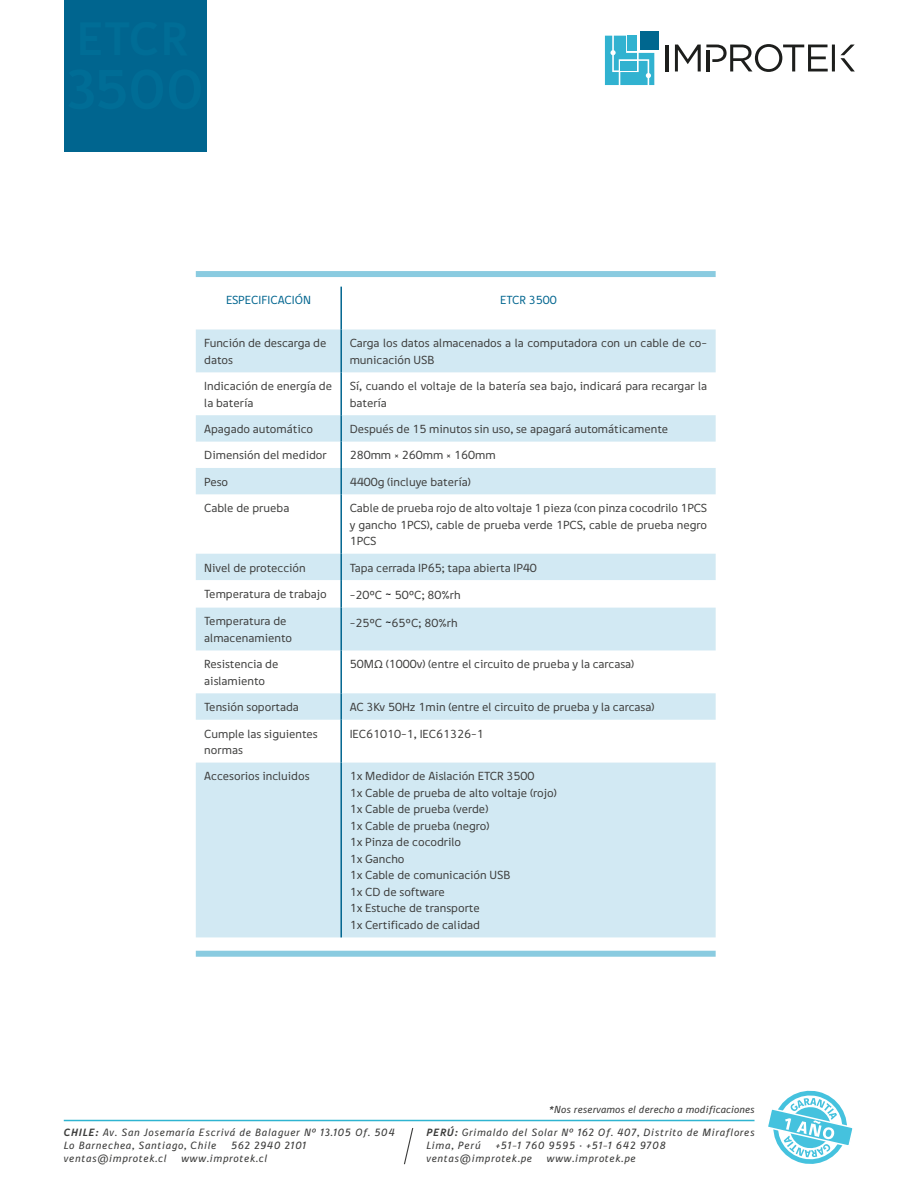
<style>
.page{position:relative;width:918px;height:1188px;background:#fff}
.page>*{position:absolute;margin:0;border:0;box-sizing:border-box;transform-origin:0 0}
.t1{font:12px/16.5px "Digna";color:#3c3c3b}
.t2{font:12px "Digna";color:#00658f}
.t3{font:italic 10.8px/12.9px "Digna";letter-spacing:.05em;color:#3c3c3b}
.t4{font:italic 10.5px "Digna";color:#3c3c3b}
.s1{font-size:13.5px;color:#000}
.s2{font-weight:700}
</style>
<div class="page">
<div style="left:64px;top:0;width:142px;height:152px;background:#00658f"></div>
<hr style="left:666px;top:45px;width:3px;height:26px;background:#1d1e1c">
<svg style="left:675px;top:44px;width:180px;height:28px"></svg>
<div style="left:640px;top:32px;width:18px;height:18px;background:#00678f"></div>
<svg style="left:605px;top:36px;width:49px;height:49px"></svg>
<svg style="left:768px;top:1090px;width:85px;height:74px"></svg>
<svg style="left:404px;top:1128px;width:10px;height:37px"></svg>
<hr style="left:64px;top:1120px;width:691px;height:1px;background:#2fb4d1">
<svg style="left:196px;top:329px;width:520px;height:608px;fill:#d2e9f3"></svg>
<hr style="left:340px;top:287px;width:2px;height:42px;background:#00658f">
<hr style="left:340px;top:329px;width:2px;height:43px;background:#00658f">
<hr style="left:340px;top:372px;width:2px;height:43px;background:#00658f">
<hr style="left:340px;top:415px;width:2px;height:27px;background:#00658f">
<hr style="left:340px;top:442px;width:2px;height:26px;background:#00658f">
<hr style="left:340px;top:468px;width:2px;height:26px;background:#00658f">
<hr style="left:340px;top:494px;width:2px;height:60px;background:#00658f">
<hr style="left:340px;top:554px;width:2px;height:26px;background:#00658f">
<hr style="left:340px;top:580px;width:2px;height:28px;background:#00658f">
<hr style="left:340px;top:608px;width:2px;height:42px;background:#00658f">
<hr style="left:340px;top:650px;width:2px;height:43px;background:#00658f">
<hr style="left:340px;top:693px;width:2px;height:27px;background:#00658f">
<hr style="left:340px;top:720px;width:2px;height:43px;background:#00658f">
<hr style="left:340px;top:763px;width:2px;height:174px;background:#00658f">
<div style="left:196px;top:271px;width:520px;height:6px;background:#8acbe0"></div>
<div style="left:196px;top:951px;width:520px;height:6px;background:#8acbe0"></div>
<p class="t2" style="left:226px;top:293px;width:86px">ESPECIFICACIÓN</p>
<p class="t2" style="left:500px;top:293px;width:58px">ETCR 3500</p>
<p class="t1" style="left:204px;top:335px;width:124px">Función de descarga de datos</p>
<p class="t1" style="left:350px;top:335px;width:359px">Carga los datos almacenados a la computadora con un cable de co&shy;municación USB</p>
<p class="t1" style="left:204px;top:378px;width:129px">Indicación de energía de la batería</p>
<p class="t1" style="left:350px;top:378px;width:359px">Sí, cuando el voltaje de la batería sea bajo, indicará para recargar la batería</p>
<p class="t1" style="left:204px;top:421px;width:110px">Apagado automático</p>
<p class="t1" style="left:350px;top:421px;width:320px">Después de 15 minutos sin uso, se apagará automáticamente</p>
<p class="t1" style="left:204px;top:447px;width:124px">Dimensión del medidor</p>
<p class="t1" style="left:350px;top:447px;width:147px">280mm × 260mm × 160mm</p>
<p class="t1" style="left:204px;top:473px;width:25px">Peso</p>
<p class="t1" style="left:350px;top:473px;width:123px">4400g (incluye batería)</p>
<p class="t1" style="left:204px;top:500px;width:87px">Cable de prueba</p>
<p class="t1" style="left:350px;top:500px;width:359px;text-align:justify">Cable de prueba rojo de alto voltaje 1 pieza (con pinza cocodrilo 1PCS y gancho 1PCS), cable de prueba verde 1PCS, cable de prueba negro 1PCS</p>
<p class="t1" style="left:204px;top:559px;width:103px">Nivel de protección</p>
<p class="t1" style="left:350px;top:559px;width:189px">Tapa cerrada IP65; tapa abierta IP40</p>
<p class="t1" style="left:204px;top:585px;width:124px">Temperatura de trabajo</p>
<p class="t1" style="left:350px;top:587px;width:113px">-20ºC <span class="s1">~</span> 50ºC; 80%rh</p>
<p class="t1" style="left:204px;top:613px;width:89px">Temperatura de almacenamiento</p>
<p class="t1" style="left:350px;top:614px;width:109px">-25ºC <span class="s1">~</span>65ºC; 80%rh</p>
<p class="t1" style="left:204px;top:656px;width:76px">Resistencia de aislamiento</p>
<p class="t1" style="left:350px;top:656px;width:286px">50MΩ (1000v) (entre el circuito de prueba y la carcasa)</p>
<p class="t1" style="left:204px;top:699px;width:96px">Tensión soportada</p>
<p class="t1" style="left:350px;top:699px;width:306px">AC 3Kv 50Hz 1min (entre el circuito de prueba y la carcasa)</p>
<p class="t1" style="left:204px;top:725px;width:115px">Cumple las siguientes normas</p>
<p class="t1" style="left:350px;top:725px;width:136px">IEC61010-1, IEC61326-1</p>
<p class="t1" style="left:204px;top:768px;width:107px">Accesorios incluidos</p>
<p class="t1" style="left:350px;top:768px;width:209px">1x Medidor de Aislación ETCR 3500<br>1x Cable de prueba de alto voltaje (rojo)<br>1x Cable de prueba (verde)<br>1x Cable de prueba (negro)<br>1x Pinza de cocodrilo<br>1x Gancho<br>1x Cable de comunicación USB<br>1x CD de software<br>1x Estuche de transporte<br>1x Certificado de calidad</p>
<p class="t4" style="left:549px;top:1104px;width:207px">*Nos reservamos el derecho a modificaciones</p>
<p class="t3" style="left:64px;top:1126px;width:333px"><span class="s2">CHILE:</span> Av. San Josemaría Escrivá de Balaguer Nº 13.105 Of. 504<br>Lo Barnechea, Santiago, Chile</p>
<p class="t3" style="left:231px;top:1139px;width:77px">562 2940 2101</p>
<p class="t3" style="left:64px;top:1152px;width:105px">ventas@improtek.cl</p>
<p class="t3" style="left:182px;top:1152px;width:88px">www.improtek.cl</p>
<p class="t3" style="left:426px;top:1126px;width:330px"><span class="s2">PERÚ:</span> Grimaldo del Solar Nº 162 Of. 407, Distrito de Miraflores<br>Lima, Perú</p>
<p class="t3" style="left:426px;top:1139px;width:241px;text-indent:69px">+51-1 760 9595 · +51-1 642 9708 ventas@improtek.pe</p>
<p class="t3" style="left:547px;top:1152px;width:90px">www.improtek.pe</p>
</div>
